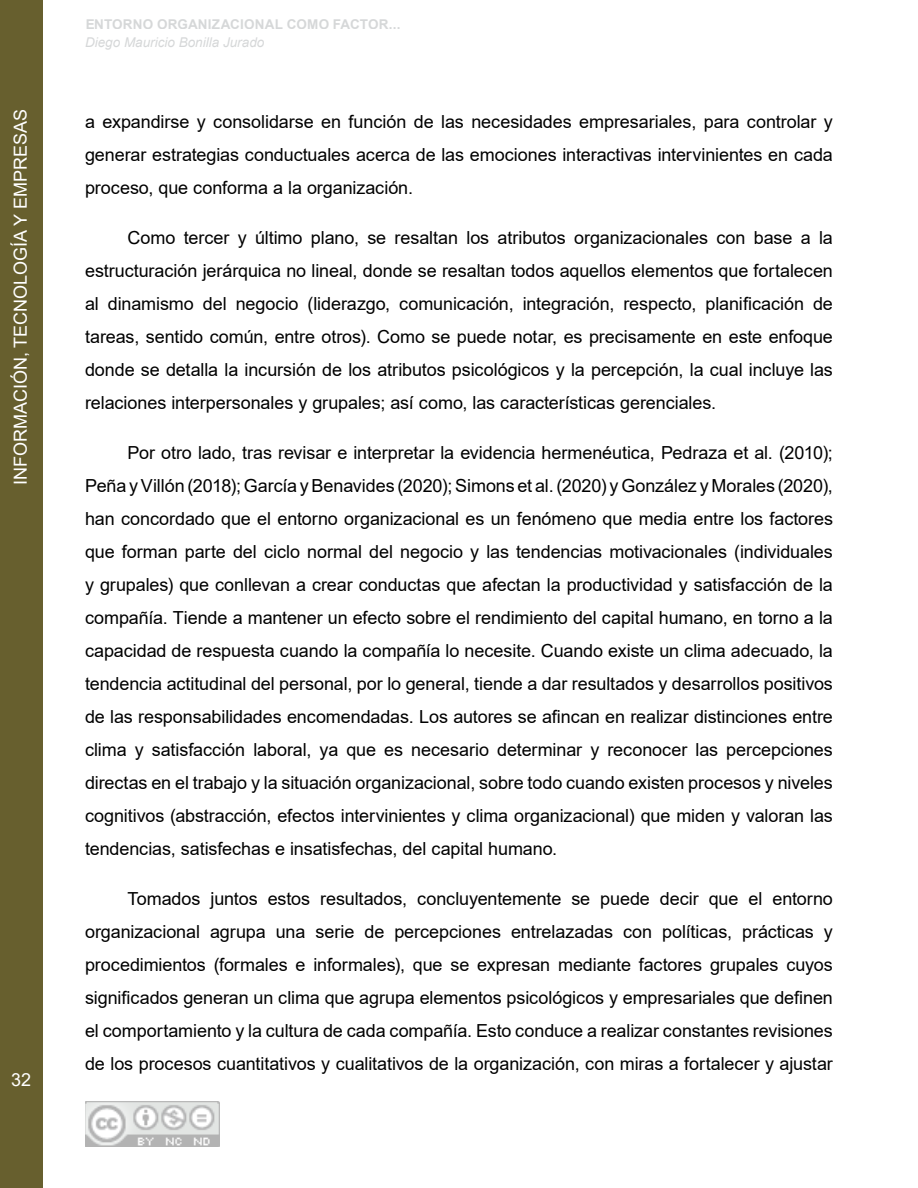
<style>
.page{position:relative;width:918px;height:1188px;background:#fff}
.page>*{position:absolute;margin:0;border:0;box-sizing:border-box;transform-origin:0 0}
.t1{font:18px/33px "Arial";letter-spacing:-.005em;color:#000;text-align:justify}
.t2{font:18px "Arial";color:#fff}
.t3{font:700 13.5px "Arial";letter-spacing:.015em;color:#d1d3d4}
.t4{font:italic 13.5px "Arial";color:#d1d3d4}
</style>
<div class="page">
<div style="left:0;top:0;width:42px;height:1188px;background:#675f2e"></div>
<img style="left:85px;top:1101px;width:134px;height:46px">
<p class="t2" style="left:8px;top:485px;width:378px;rotate:-90deg">INFORMACIÓN, TECNOLOGÍA Y EMPRESAS</p>
<p class="t2" style="left:11px;top:1068px;width:22px">32</p>
<p class="t3" style="left:85px;top:14px;width:317px">ENTORNO ORGANIZACIONAL COMO FACTOR...</p>
<p class="t4" style="left:85px;top:34px;width:181px">Diego Mauricio Bonilla Jurado</p>
<p class="t1" style="left:85px;top:105px;width:749px">a expandirse y consolidarse en función de las necesidades empresariales, para controlar y generar estrategias conductuales acerca de las emociones interactivas intervinientes en cada proceso, que conforma a la organización.</p>
<p class="t1" style="left:85px;top:221px;width:749px;text-indent:43px">Como tercer y último plano, se resaltan los atributos organizacionales con base a la estructuración jerárquica no lineal, donde se resaltan todos aquellos elementos que fortalecen al dinamismo del negocio (liderazgo, comunicación, integración, respecto, planificación de tareas, sentido común, entre otros). Como se puede notar, es precisamente en este enfoque donde se detalla la incursión de los atributos psicológicos y la percepción, la cual incluye las relaciones interpersonales y grupales; así como, las características gerenciales.</p>
<p class="t1" style="left:85px;top:436px;width:749px;text-indent:43px">Por otro lado, tras revisar e interpretar la evidencia hermenéutica, Pedraza et al. (2010); Peña y Villón (2018); García y Benavides (2020); Simons et al. (2020) y González y Morales (2020), han concordado que el entorno organizacional es un fenómeno que media entre los factores que forman parte del ciclo normal del negocio y las tendencias motivacionales (individuales y grupales) que conllevan a crear conductas que afectan la productividad y satisfacción de la compañía. Tiende a mantener un efecto sobre el rendimiento del capital humano, en torno a la capacidad de respuesta cuando la compañía lo necesite. Cuando existe un clima adecuado, la tendencia actitudinal del personal, por lo general, tiende a dar resultados y desarrollos positivos de las responsabilidades encomendadas. Los autores se afincan en realizar distinciones entre clima y satisfacción laboral, ya que es necesario determinar y reconocer las percepciones directas en el trabajo y la situación organizacional, sobre todo cuando existen procesos y niveles cognitivos (abstracción, efectos intervinientes y clima organizacional) que miden y valoran las tendencias, satisfechas e insatisfechas, del capital humano.</p>
<p class="t1" style="left:85px;top:882px;width:749px;text-indent:43px">Tomados juntos estos resultados, concluyentemente se puede decir que el entorno organizacional agrupa una serie de percepciones entrelazadas con políticas, prácticas y procedimientos (formales e informales), que se expresan mediante factores grupales cuyos significados generan un clima que agrupa elementos psicológicos y empresariales que definen el comportamiento y la cultura de cada compañía. Esto conduce a realizar constantes revisiones de los procesos cuantitativos y cualitativos de la organización, con miras a fortalecer y ajustar</p>
</div>
